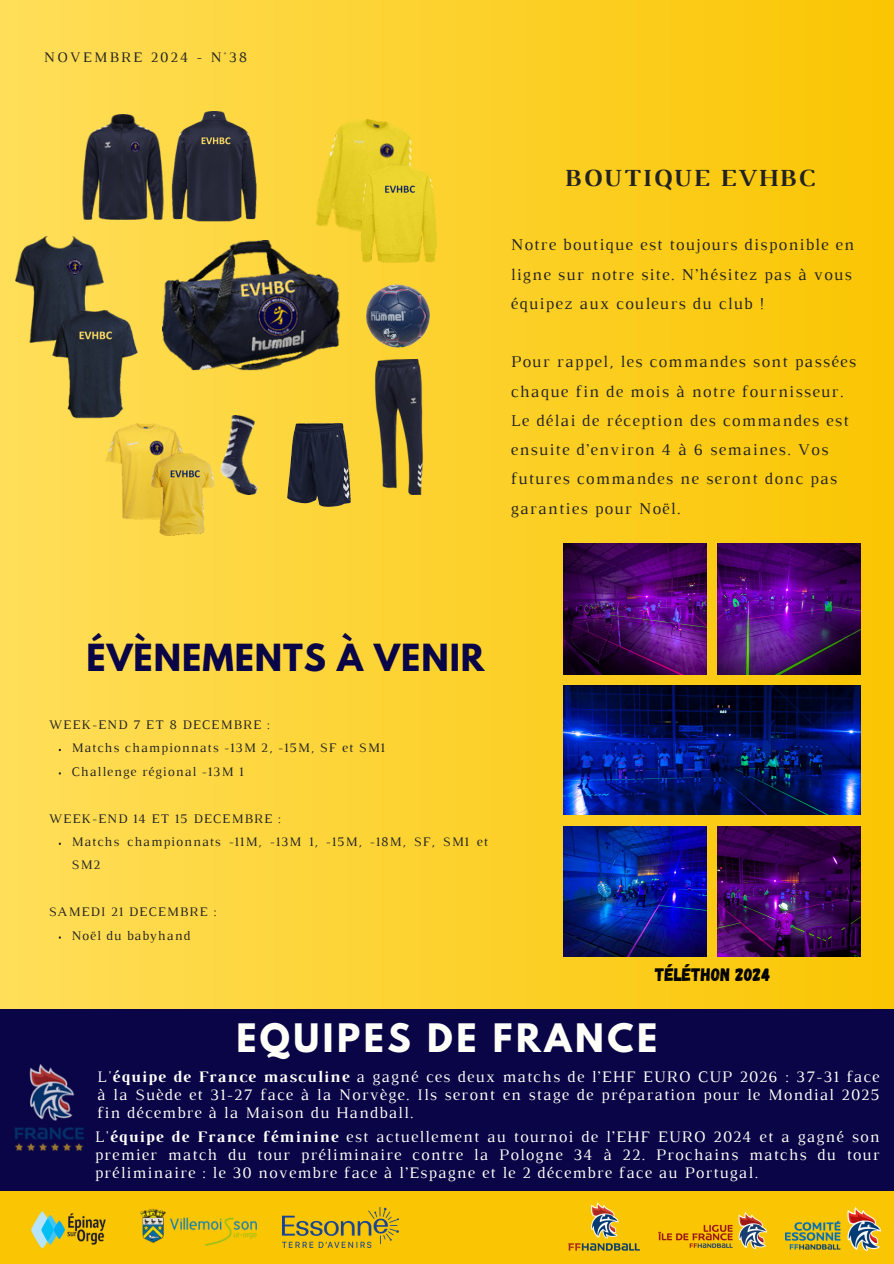
<style>
.page{position:relative;width:894px;height:1264px;background:#fff}
.page>*{position:absolute;margin:0;border:0;box-sizing:border-box;transform-origin:0 0}
.t1{font:700 34.8px "League Spartan";letter-spacing:.1em;color:#fffff9}
.t2{font:700 33.15px "League Spartan";letter-spacing:.03em;color:#0a0546}
.t3{font:700 25.05px "Luthier";letter-spacing:.07em;color:#222}
.t4{font:18px "Gagalin";color:#000}
.t5{font:16.8px/29.2px "Luthier";letter-spacing:.07em;color:#222}
.t6{font:16.35px/18px "Luthier";letter-spacing:.07em;color:#fffff9;text-align:justify}
.t7{font:14.85px "Luthier";letter-spacing:.14em;color:#222}
.t8{font:13.35px/23.4px "Luthier";letter-spacing:.07em;color:#222}
.s1{font-weight:700}
</style>
<div class="page">
<div style="left:0;top:0;width:893px;height:1263px;background:linear-gradient(to right,#ffdf59,#f7c304)"></div>
<img style="left:563px;top:685px;width:297px;height:129px">
<img style="left:717px;top:826px;width:143px;height:130px">
<img style="left:563px;top:543px;width:143px;height:131px">
<img style="left:717px;top:543px;width:143px;height:131px">
<img style="left:563px;top:826px;width:143px;height:130px">
<div style="left:0;top:1009px;width:893px;height:254px;background:#0a0546"></div>
<div style="left:0;top:1191px;width:893px;height:72px;background:#fac502"></div>
<img style="left:148px;top:1208px;width:109px;height:37px">
<img style="left:283px;top:1207px;width:115px;height:40px">
<img style="left:568px;top:1202px;width:72px;height:49px">
<img style="left:658px;top:1212px;width:108px;height:36px">
<img style="left:785px;top:1207px;width:95px;height:43px">
<img style="left:14px;top:1064px;width:70px;height:87px">
<img style="left:31px;top:1210px;width:129px;height:39px">
<img style="left:162px;top:240px;width:178px;height:131px">
<img style="left:199px;top:415px;width:79px;height:79px">
<img style="left:71px;top:114px;width:89px;height:105px">
<img style="left:160px;top:112px;width:109px;height:109px">
<img style="left:303px;top:112px;width:129px;height:128px">
<img style="left:350px;top:165px;width:98px;height:98px">
<img style="left:16px;top:236px;width:88px;height:107px">
<img style="left:53px;top:311px;width:84px;height:108px">
<img style="left:331px;top:359px;width:135px;height:135px">
<img style="left:287px;top:423px;width:63px;height:84px">
<img style="left:97px;top:423px;width:96px;height:96px">
<img style="left:151px;top:453px;width:63px;height:82px">
<img style="left:366px;top:285px;width:63px;height:63px">
<h4 class="t7" style="left:44px;top:52px;width:204px">NOVEMBRE 2024 - N°38</h4>
<p class="t3" style="left:563px;top:169px;width:252px">BOUTIQUE EVHBC</p>
<p class="t5" style="left:510px;top:231px;width:345px">Notre boutique est toujours disponible en ligne sur notre site. N’hésitez pas à vous équipez aux couleurs du club !</p>
<p class="t5" style="left:510px;top:348px;width:346px">Pour rappel, les commandes sont passées chaque fin de mois à notre fournisseur.<br>Le délai de réception des commandes est ensuite d’environ 4 à 6 semaines. Vos futures commandes ne seront donc pas garanties pour Noël.</p>
<p class="t2" style="left:86px;top:641px;width:399px">ÉVÈNEMENTS À VENIR</p>
<p class="t8" style="left:49px;top:713px;width:223px">WEEK-END 7 ET 8 DECEMBRE :</p>
<p class="t8" style="left:71px;top:737px;width:315px">Matchs championnats -13M 2, -15M, SF et SM1</p>
<p class="t8" style="left:71px;top:760px;width:173px">Challenge régional -13M 1</p>
<p class="t8" style="left:49px;top:807px;width:233px">WEEK-END 14 ET 15 DECEMBRE :</p>
<p class="t8" style="left:71px;top:831px;width:418px">Matchs championnats -11M, -13M 1, -15M, -18M, SF, SM1 et<br>SM2</p>
<p class="t8" style="left:49px;top:901px;width:169px">SAMEDI 21 DECEMBRE :</p>
<p class="t8" style="left:71px;top:924px;width:120px">Noël du babyhand</p>
<h3 class="t4" style="left:655px;top:963px;width:117px">Téléthon 2024</h3>
<p class="t1" style="left:236px;top:1021px;width:422px">EQUIPES DE FRANCE</p>
<p class="t6" style="left:97px;top:1068px;width:783px">L'<span class="s1">équipe de France masculine</span> a gagné ces deux matchs de l’EHF EURO CUP 2026 : 37-31 face à la Suède et 31-27 face à la Norvège. Ils seront en stage de préparation pour le Mondial 2025 fin décembre à la Maison du Handball.</p>
<h2 class="t6" style="left:95px;top:1128px;width:786px">L'<span class="s1">équipe de France féminine</span> est actuellement au tournoi de l’EHF EURO 2024 et a gagné son premier match du tour préliminaire contre la Pologne 34 à 22. Prochains matchs du tour préliminaire : le 30 novembre face à l’Espagne et le 2 décembre face au Portugal.</h2>
</div>
